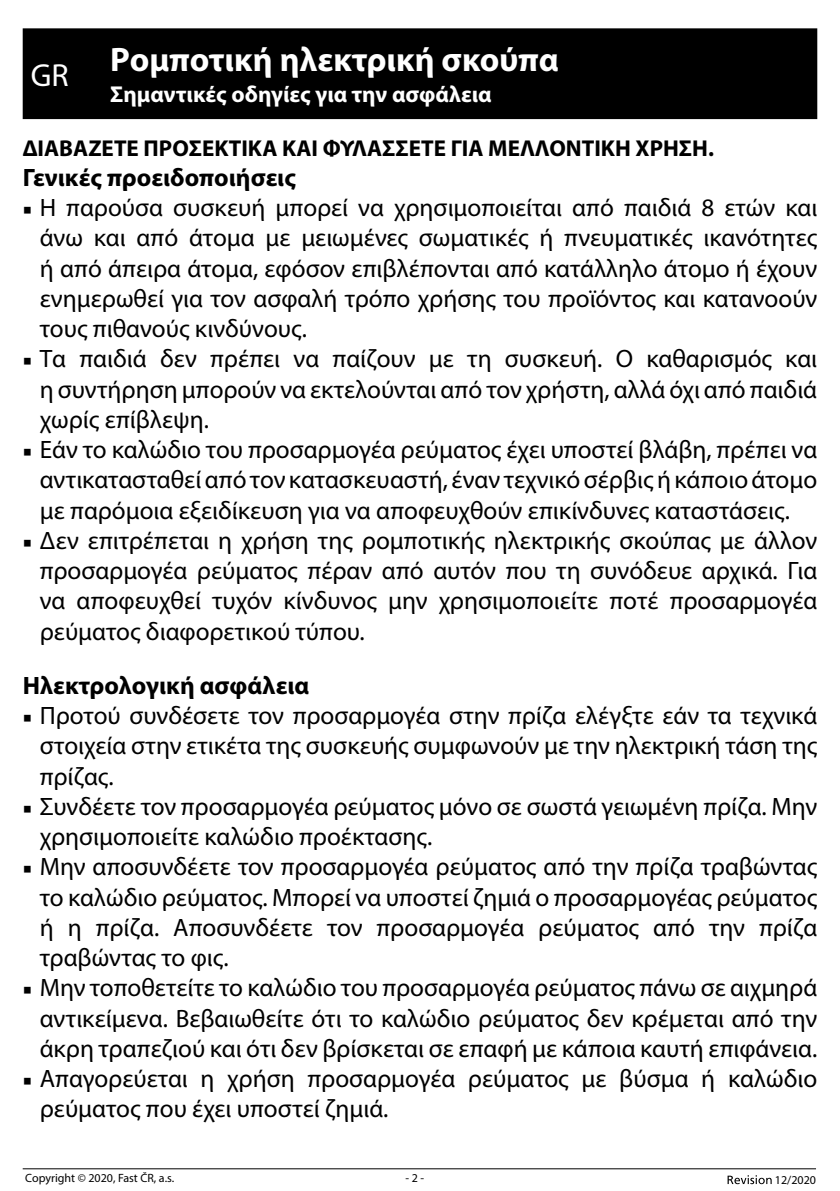
<style>
.page{position:relative;width:840px;height:1191px;background:#fff}
.page>*{position:absolute;margin:0;border:0;box-sizing:border-box;transform-origin:0 0}
.t1{font:700 34px "Myriad Pro";color:#fff}
.t2{font:25.2px/30.2px "Myriad Pro";color:#000;text-align:justify}
.t3{font:700 25.2px "Myriad Pro";color:#000}
.t4{font:700 23px "Myriad Pro";color:#000}
.t5{font:700 23px "Myriad Pro";color:#fff}
.t6{font:12px "Myriad Pro";color:#000}
.s1{font-family:"Minion Pro";font-size:23px}
</style>
<div class="page">
<svg style="left:727px;top:1175px;width:44px;height:9px"></svg>
<hr style="left:23px;top:1168px;width:792px;height:1px;background:#000">
<div style="left:23px;top:28px;width:793px;height:91px;background:#000"></div>
<h1 class="t1" style="left:31px;top:37px;width:529px"><sub>GR</sub> Ρομποτική ηλεκτρική σκούπα</h1>
<p class="t5" style="left:110px;top:79px;width:383px">Σημαντικές οδηγίες για την ασφάλεια</p>
<p class="t4" style="left:23px;top:133px;width:692px">ΔΙΑΒΑΖΕΤΕ ΠΡΟΣΕΚΤΙΚΑ ΚΑΙ ΦΥΛΑΣΣΕΤΕ ΓΙΑ ΜΕΛΛΟΝΤΙΚΗ ΧΡΗΣΗ.</p>
<p class="t3" style="left:23px;top:161px;width:274px">Γενικές προειδοποιήσεις</p>
<p class="t2" style="left:40px;top:192px;width:778px;text-indent:-17px"><span class="s1">■</span> Η παρούσα συσκευή μπορεί να χρησιμοποιείται από παιδιά 8 ετών και άνω και από άτομα με μειωμένες σωματικές ή πνευματικές ικανότητες ή από άπειρα άτομα, εφόσον επιβλέπονται από κατάλληλο άτομο ή έχουν ενημερωθεί για τον ασφαλή τρόπο χρήσης του προϊόντος και κατανοούν τους πιθανούς κινδύνους.</p>
<p class="t2" style="left:40px;top:343px;width:778px;text-indent:-17px"><span class="s1">■</span> Τα παιδιά δεν πρέπει να παίζουν με τη συσκευή. Ο καθαρισμός και η συντήρηση μπορούν να εκτελούνται από τον χρήστη, αλλά όχι από παιδιά χωρίς επίβλεψη.</p>
<p class="t2" style="left:40px;top:434px;width:778px;text-indent:-17px"><span class="s1">■</span> Εάν το καλώδιο του προσαρμογέα ρεύματος έχει υποστεί βλάβη, πρέπει να αντικατασταθεί από τον κατασκευαστή, έναν τεχνικό σέρβις ή κάποιο άτομο με παρόμοια εξειδίκευση για να αποφευχθούν επικίνδυνες καταστάσεις.</p>
<p class="t2" style="left:40px;top:525px;width:778px;text-indent:-17px"><span class="s1">■</span> Δεν επιτρέπεται η χρήση της ρομποτικής ηλεκτρικής σκούπας με άλλον προσαρμογέα ρεύματος πέραν από αυτόν που τη συνόδευε αρχικά. Για να αποφευχθεί τυχόν κίνδυνος μην χρησιμοποιείτε ποτέ προσαρμογέα ρεύματος διαφορετικού τύπου.</p>
<p class="t3" style="left:23px;top:669px;width:288px">Ηλεκτρολογική ασφάλεια</p>
<p class="t2" style="left:40px;top:700px;width:778px;text-indent:-17px"><span class="s1">■</span> Προτού συνδέσετε τον προσαρμογέα στην πρίζα ελέγξτε εάν τα τεχνικά στοιχεία στην ετικέτα της συσκευής συμφωνούν με την ηλεκτρική τάση της πρίζας.</p>
<p class="t2" style="left:40px;top:791px;width:778px;text-indent:-17px"><span class="s1">■</span> Συνδέετε τον προσαρμογέα ρεύματος μόνο σε σωστά γειωμένη πρίζα. Μην χρησιμοποιείτε καλώδιο προέκτασης.</p>
<p class="t2" style="left:40px;top:851px;width:778px;text-indent:-17px"><span class="s1">■</span> Μην αποσυνδέετε τον προσαρμογέα ρεύματος από την πρίζα τραβώντας το καλώδιο ρεύματος. Μπορεί να υποστεί ζημιά ο προσαρμογέας ρεύματος ή η πρίζα. Αποσυνδέετε τον προσαρμογέα ρεύματος από την πρίζα τραβώντας το φις.</p>
<p class="t2" style="left:40px;top:972px;width:778px;text-indent:-17px"><span class="s1">■</span> Μην τοποθετείτε το καλώδιο του προσαρμογέα ρεύματος πάνω σε αιχμηρά αντικείμενα. Βεβαιωθείτε ότι το καλώδιο ρεύματος δεν κρέμεται από την άκρη τραπεζιού και ότι δεν βρίσκεται σε επαφή με κάποια καυτή επιφάνεια.</p>
<p class="t2" style="left:40px;top:1063px;width:778px;text-indent:-17px"><span class="s1">■</span> Απαγορεύεται η χρήση προσαρμογέα ρεύματος με βύσμα ή καλώδιο ρεύματος που έχει υποστεί ζημιά.</p>
<p class="t6" style="left:25px;top:1170px;width:150px">Copyright © 2020, Fast ČR, a.s.</p>
<p class="t6" style="left:405px;top:1170px;width:20px">- 2 -</p>
<p class="t6" style="left:774px;top:1172px;width:43px">12/2020</p>
</div>
